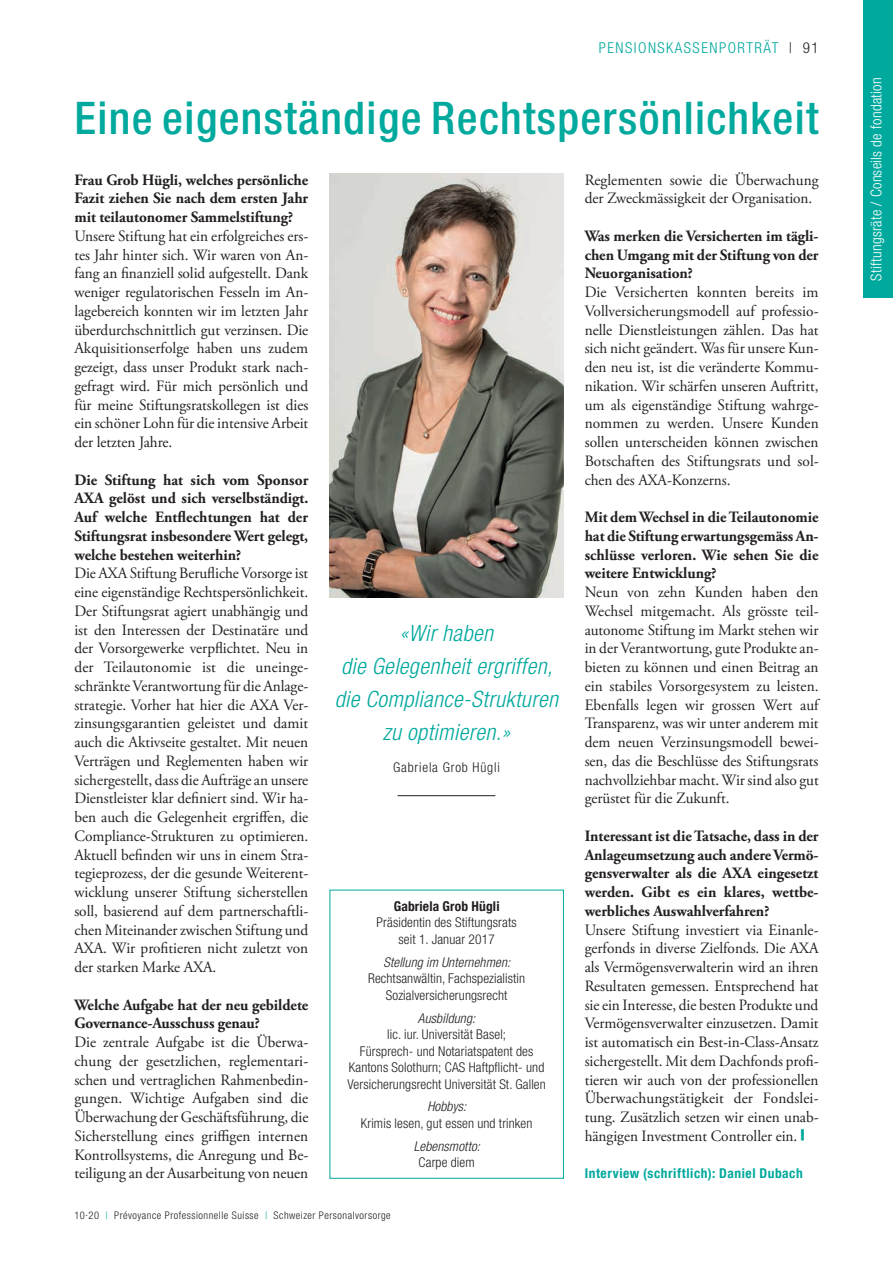
<style>
.page{position:relative;width:893px;height:1263px;background:#fff}
.page>*{position:absolute;margin:0;border:0;box-sizing:border-box;transform-origin:0 0}
.Haupttitel_G{font:500 condensed 45px "Helvetica Neue LT Com";letter-spacing:.03em;color:#00a99d}
.Zitat_G{font:italic 300 condensed 22.5px/33px "Helvetica Neue LT Com";letter-spacing:.02em;color:#00a99d;text-align:center}
.Body_oE_DE{font:15.75px/18.8px "Adobe Garamond Pro";letter-spacing:-.005em;color:#231f20;text-align:justify}
.Body_oE_bold_DE{font:700 15.75px/18.8px "Adobe Garamond Pro";letter-spacing:-.005em;color:#231f20;text-align:justify}
.Kasten_Text_f_Einzug{font:300 condensed 15px "Helvetica Neue LT Com";letter-spacing:.02em;color:#fff}
.t1{font:300 condensed 15px "Helvetica Neue LT Com";letter-spacing:.1em;color:#00a99d}
.Kasten_Text_oE_DE{font:300 condensed 13.5px/16.5px "Helvetica Neue LT Com";letter-spacing:.01em;color:#231f20;text-align:center}
.Autor_Name_G{font:700 condensed 13.5px "Helvetica Neue LT Com";letter-spacing:.04em;color:#00a99d}
.Kasten_Text_oE_DE-2{font:italic 300 condensed 13.5px/16.5px "Helvetica Neue LT Com";letter-spacing:.01em;color:#231f20;text-align:center}
.Kasten_Text_oE_DE-3{font:700 condensed 13.5px "Helvetica Neue LT Com";letter-spacing:.01em;color:#231f20}
.Zitat_Autor{font:300 condensed 13.5px "Helvetica Neue LT Com";letter-spacing:.06em;color:#231f20}
.t2{font:300 condensed 10.5px "Helvetica Neue LT Com";letter-spacing:.05em;color:#231f20}
.s1{color:#231f20}
.s2{font-style:italic}
.s3{font-style:normal}
.s4{color:#00a99d}
</style>
<div class="page">
<div style="left:330px;top:890px;width:234px;height:289px;border:1px solid #00a99d"></div>
<img style="left:330px;top:173px;width:233px;height:424px">
<hr style="left:398px;top:795px;width:97px;height:1px;background:#231f20">
<div style="left:863px;top:0;width:30px;height:298px;background:#00a99d"></div>
<p class="t1" style="left:599px;top:39px;width:221px">PENSIONSKASSENPORTRÄT <span class="s1">| 91</span></p>
<p class="Haupttitel_G" style="left:74px;top:91px;width:746px">Eine eigenständige Rechtspersönlichkeit</p>
<p class="Body_oE_bold_DE" style="left:74px;top:170px;width:235px">Frau Grob Hügli, welches persönliche Fazit ziehen Sie nach dem ersten Jahr mit teilautonomer Sammelstiftung?</p>
<p class="Body_oE_DE" style="left:74px;top:227px;width:235px">Unsere Stiftung hat ein erfolgreiches ers&shy;tes Jahr hinter sich. Wir waren von An&shy;fang an finanziell solid aufgestellt. Dank weniger regulatorischen Fesseln im An&shy;lagebereich konnten wir im letzten Jahr überdurchschnittlich gut verzinsen. Die Akquisitionserfolge haben uns zudem gezeigt, dass unser Produkt stark nach&shy;gefragt wird. Für mich persönlich und für meine Stiftungsratskollegen ist dies ein schöner Lohn für die intensive Arbeit der letzten Jahre.</p>
<p class="Body_oE_bold_DE" style="left:74px;top:470px;width:235px">Die Stiftung hat sich vom Sponsor AXA gelöst und sich verselbständigt.<br>Auf welche Entflechtungen hat der Stiftungsrat insbesondere Wert gelegt, welche bestehen weiterhin?</p>
<p class="Body_oE_DE" style="left:74px;top:564px;width:235px">Die AXA Stiftung Berufliche Vorsorge ist eine eigenständige Rechtspersönlichkeit.<br>Der Stiftungsrat agiert unabhängig und ist den Interessen der Destinatäre und der Vorsorgewerke verpflichtet. Neu in der Teilautonomie ist die uneinge&shy;schränkte Verantwortung für die Anlage&shy;strategie. Vorher hat hier die AXA Ver&shy;zinsungsgarantien geleistet und damit auch die Aktivseite gestaltet. Mit neuen Verträgen und Reglementen haben wir sichergestellt, dass die Aufträge an unsere Dienstleister klar definiert sind. Wir ha&shy;ben auch die Gelegenheit ergriffen, die Compliance-Strukturen zu optimieren.<br>Aktuell befinden wir uns in einem Stra&shy;tegieprozess, der die gesunde Weiterent&shy;wicklung unserer Stiftung sicherstellen soll, basierend auf dem partnerschaftli&shy;chen Miteinander zwischen Stiftung und AXA. Wir profitieren nicht zuletzt von der starken Marke AXA.</p>
<p class="Body_oE_bold_DE" style="left:74px;top:995px;width:235px">Welche Aufgabe hat der neu gebildete<br>Governance-Ausschuss genau?</p>
<p class="Body_oE_DE" style="left:74px;top:1033px;width:235px">Die zentrale Aufgabe ist die Überwa&shy;chung der gesetzlichen, reglementari&shy;schen und vertraglichen Rahmenbedin&shy;gungen. Wichtige Aufgaben sind die Überwachung der Geschäftsführung, die Sicherstellung eines griffigen internen Kontrollsystems, die Anregung und Be&shy;teiligung an der Ausarbeitung von neuen</p>
<p class="Zitat_G" style="left:335px;top:616px;width:225px">«Wir haben<br>die Gelegenheit ergriffen, die Compliance-Strukturen zu optimieren.»</p>
<p class="Zitat_Autor" style="left:393px;top:759px;width:108px">Gabriela Grob Hügli</p>
<p class="Kasten_Text_oE_DE-3" style="left:394px;top:898px;width:107px">Gabriela Grob Hügli</p>
<p class="Kasten_Text_oE_DE" style="left:377px;top:914px;width:142px">Präsidentin des Stiftungsrats seit 1. Januar 2017</p>
<p class="Kasten_Text_oE_DE" style="left:368px;top:953px;width:159px"><span class="s2">Stellung im Unternehmen:<br></span>Rechtsanwältin, Fachspezialistin<br>Sozialversicherungsrecht</p>
<p class="Kasten_Text_oE_DE" style="left:347px;top:1009px;width:200px"><span class="s2">Ausbildung:<br></span>lic. iur. Universität Basel;<br>Fürsprech- und Notariatspatent des Kantons Solothurn; CAS Haftpflicht- und Versicherungsrecht Universität St. Gallen</p>
<p class="Kasten_Text_oE_DE" style="left:361px;top:1098px;width:173px"><span class="s2">Hobbys:<br></span>Krimis lesen, gut essen und trinken</p>
<p class="Kasten_Text_oE_DE-2" style="left:414px;top:1138px;width:68px">Lebensmotto:<br><span class="s3">Carpe diem</span></p>
<p class="t2" style="left:74px;top:1210px;width:318px">10·20 <span class="s4">|</span> Prévoyance Professionnelle Suisse <span class="s4">|</span> Schweizer Personalvorsorge</p>
<p class="Body_oE_DE" style="left:585px;top:171px;width:235px">Reglementen sowie die Überwachung der Zweckmässigkeit der Organisation.</p>
<p class="Body_oE_bold_DE" style="left:585px;top:227px;width:235px">Was merken die Versicherten im tägli&shy;chen Umgang mit der Stiftung von der Neuorganisation?</p>
<p class="Body_oE_DE" style="left:585px;top:283px;width:235px">Die Versicherten konnten bereits im Vollversicherungsmodell auf professio&shy;nelle Dienstleistungen zählen. Das hat sich nicht geändert. Was für unsere Kun&shy;den neu ist, ist die veränderte Kommu&shy;nikation. Wir schärfen unseren Auftritt, um als eigenständige Stiftung wahrge&shy;nommen zu werden. Unsere Kunden sollen unterscheiden können zwischen Botschaften des Stiftungsrats und sol&shy;chen des AXA-Konzerns.</p>
<p class="Body_oE_bold_DE" style="left:585px;top:508px;width:235px">Mit dem Wechsel in die Teilautonomie hat die Stiftung erwartungsgemäss An&shy;schlüsse verloren. Wie sehen Sie die weitere Entwicklung?</p>
<p class="Body_oE_DE" style="left:585px;top:583px;width:235px">Neun von zehn Kunden haben den Wechsel mitgemacht. Als grösste teil&shy;autonome Stiftung im Markt stehen wir in der Verantwortung, gute Produkte an&shy;bieten zu können und einen Beitrag an ein stabiles Vorsorgesystem zu leisten.<br>Ebenfalls legen wir grossen Wert auf Transparenz, was wir unter anderem mit dem neuen Verzinsungsmodell bewei&shy;sen, das die Beschlüsse des Stiftungsrats nachvollziehbar macht. Wir sind also gut gerüstet für die Zukunft.</p>
<p class="Body_oE_bold_DE" style="left:585px;top:827px;width:235px">Interessant ist die Tatsache, dass in der Anlageumsetzung auch andere Vermö&shy;gensverwalter als die AXA eingesetzt werden. Gibt es ein klares, wettbe&shy;werbliches Auswahlverfahren?</p>
<p class="Body_oE_DE" style="left:585px;top:921px;width:235px">Unsere Stiftung investiert via Einanle&shy;gerfonds in diverse Zielfonds. Die AXA als Vermögensverwalterin wird an ihren Resultaten gemessen. Entsprechend hat sie ein Interesse, die besten Produkte und Vermögensverwalter einzusetzen. Damit ist automatisch ein Best-in-Class-Ansatz sichergestellt. Mit dem Dachfonds profi&shy;tieren wir auch von der professionellen Überwachungstätigkeit der Fondslei&shy;tung. Zusätzlich setzen wir einen unab&shy;hängigen Investment Controller ein. <span class="s4">■</span></p>
<p class="Autor_Name_G" style="left:585px;top:1165px;width:220px">Interview (schriftlich): Daniel Dubach</p>
<p class="Kasten_Text_f_Einzug" style="left:867px;top:281px;width:205px;rotate:-90deg">Stiftungsräte / Conseils de fondation</p>
</div>
